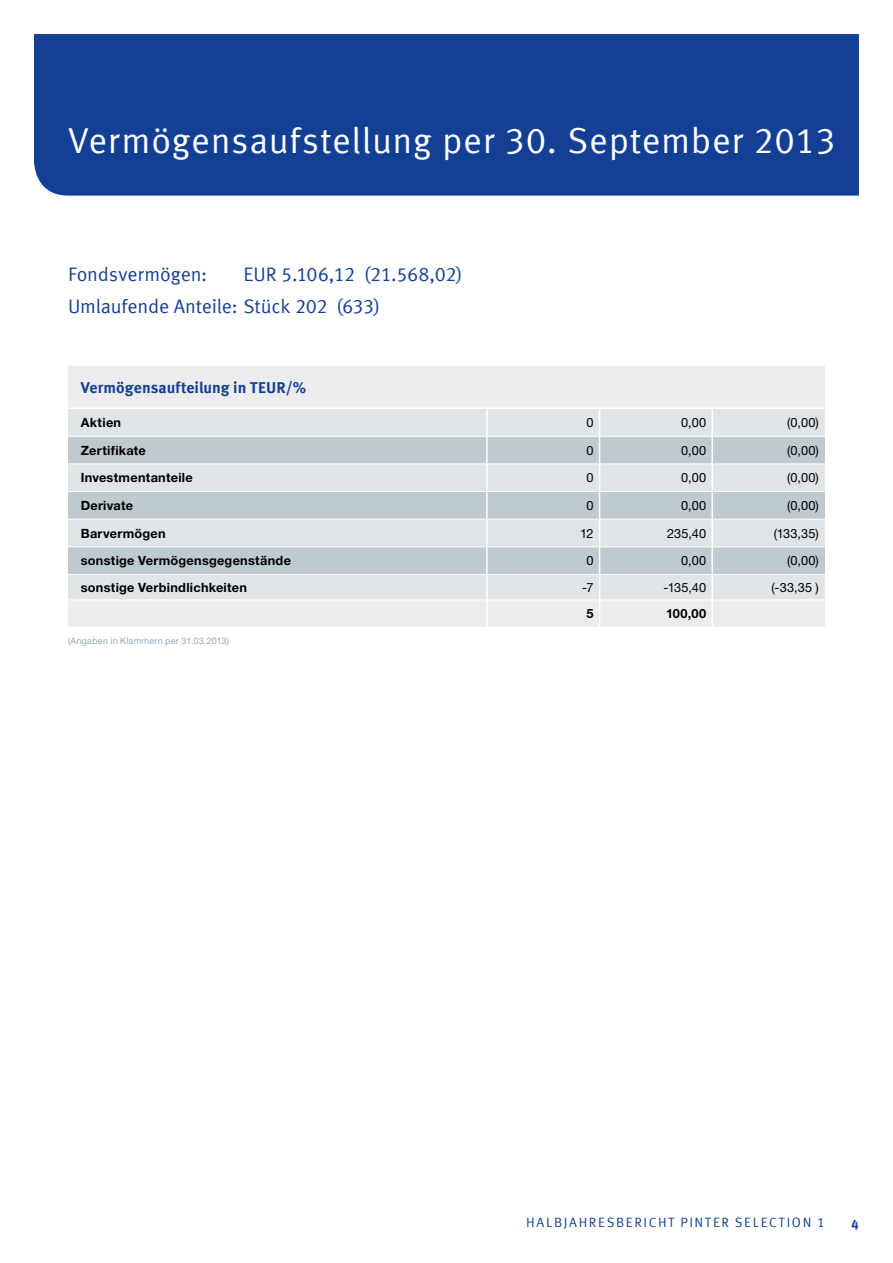
<style>
.page{position:relative;width:893px;height:1263px;background:#fff}
.page>*{position:absolute;margin:0;border:0;box-sizing:border-box;transform-origin:0 0}
.t1{font:36px "Meta Offc Pro Norm";letter-spacing:.02em;color:#fff}
.t2{font:19.5px/32px "Meta Offc Pro Norm";letter-spacing:-.01em;color:#134094}
.t3{font:700 15.75px "Meta Offc Pro";color:#134094}
.t4{font:13.5px "Meta Offc Pro Norm";letter-spacing:.12em;color:#134094}
.t5{font:700 13.5px "Meta Offc Pro";color:#134094}
.t6{font:700 12.75px "Helvetica Neue LTW1 G";letter-spacing:.02em;color:#000}
.t7{font:12.75px "Helvetica Neue LTW1 G";letter-spacing:.015em;color:#000}
.t8{font:9px "Helvetica Neue LTW1 G";letter-spacing:.025em;color:#94a5b0}
</style>
<div class="page">
<div style="left:34px;top:34px;width:825px;height:162px;background:#134094"></div>
<div style="left:68px;top:366px;width:757px;height:261px;background:#ececed"></div>
<div style="left:68px;top:409px;width:757px;height:190px;background:#dfe4e7"></div>
<svg style="left:68px;top:437px;width:757px;height:137px;background:#ccd4d9"></svg>
<hr style="left:68px;top:407px;width:419px;height:2px;background:#fff">
<hr style="left:487px;top:407px;width:113px;height:2px;background:#fff">
<hr style="left:712px;top:407px;width:113px;height:2px;background:#fff">
<hr style="left:713px;top:436px;width:112px;height:1px;background:#fff">
<hr style="left:713px;top:463px;width:112px;height:1px;background:#fff">
<hr style="left:713px;top:491px;width:112px;height:1px;background:#fff">
<hr style="left:488px;top:519px;width:111px;height:1px;background:#fff">
<hr style="left:600px;top:519px;width:111px;height:1px;background:#fff">
<hr style="left:713px;top:519px;width:112px;height:1px;background:#fff">
<hr style="left:68px;top:436px;width:418px;height:1px;background:#fff">
<hr style="left:488px;top:436px;width:111px;height:1px;background:#fff">
<hr style="left:600px;top:436px;width:111px;height:1px;background:#fff">
<hr style="left:68px;top:463px;width:418px;height:1px;background:#fff">
<hr style="left:488px;top:463px;width:111px;height:1px;background:#fff">
<hr style="left:600px;top:463px;width:111px;height:1px;background:#fff">
<hr style="left:68px;top:491px;width:418px;height:1px;background:#fff">
<hr style="left:488px;top:491px;width:111px;height:1px;background:#fff">
<hr style="left:600px;top:491px;width:111px;height:1px;background:#fff">
<hr style="left:68px;top:519px;width:418px;height:1px;background:#fff">
<hr style="left:68px;top:546px;width:418px;height:1px;background:#fff">
<hr style="left:488px;top:546px;width:111px;height:1px;background:#fff">
<hr style="left:600px;top:546px;width:111px;height:1px;background:#fff">
<hr style="left:713px;top:546px;width:112px;height:1px;background:#fff">
<hr style="left:68px;top:574px;width:418px;height:1px;background:#fff">
<hr style="left:488px;top:574px;width:111px;height:1px;background:#fff">
<hr style="left:600px;top:574px;width:111px;height:1px;background:#fff">
<hr style="left:713px;top:574px;width:112px;height:1px;background:#fff">
<hr style="left:68px;top:599px;width:418px;height:1px;background:#fff">
<hr style="left:488px;top:599px;width:111px;height:1px;background:#fff">
<hr style="left:600px;top:599px;width:111px;height:1px;background:#fff">
<hr style="left:713px;top:599px;width:112px;height:1px;background:#fff">
<hr style="left:486px;top:409px;width:2px;height:27px;background:#fff">
<hr style="left:486px;top:436px;width:2px;height:28px;background:#fff">
<hr style="left:486px;top:464px;width:2px;height:27px;background:#fff">
<hr style="left:486px;top:491px;width:2px;height:28px;background:#fff">
<hr style="left:486px;top:519px;width:2px;height:28px;background:#fff">
<hr style="left:486px;top:547px;width:2px;height:27px;background:#fff">
<hr style="left:486px;top:574px;width:2px;height:26px;background:#fff">
<hr style="left:486px;top:600px;width:2px;height:27px;background:#fff">
<hr style="left:600px;top:407px;width:112px;height:2px;background:#fff">
<hr style="left:711px;top:519px;width:2px;height:28px;background:#fff">
<hr style="left:711px;top:547px;width:2px;height:27px;background:#fff">
<hr style="left:711px;top:574px;width:2px;height:26px;background:#fff">
<hr style="left:711px;top:600px;width:2px;height:27px;background:#fff">
<hr style="left:711px;top:409px;width:2px;height:27px;background:#fff">
<hr style="left:711px;top:436px;width:2px;height:28px;background:#fff">
<hr style="left:711px;top:464px;width:2px;height:27px;background:#fff">
<svg style="left:599px;top:409px;width:1px;height:218px"></svg>
<hr style="left:711px;top:491px;width:2px;height:28px;background:#fff">
<h1 class="t1" style="left:68px;top:113px;width:769px">Vermögensaufstellung per 30. September 2013</h1>
<h2 class="t2" style="left:68px;top:257px;width:396px;text-indent:176px">EUR 5.106,12 (21.568,02)<br>Umlaufende Anteile: Stück 202 (633)</h2>
<h2 class="t2" style="left:68px;top:257px;width:141px">Fondsvermögen:</h2>
<p class="t3" style="left:81px;top:375px;width:227px">Vermögensaufteilung in TEUR/%</p>
<p class="t6" style="left:81px;top:415px;width:42px">Aktien</p>
<p class="t7" style="left:586px;top:415px;width:9px">0</p>
<p class="t7" style="left:681px;top:415px;width:27px">0,00</p>
<p class="t7" style="left:787px;top:415px;width:33px">(0,00)</p>
<p class="t6" style="left:81px;top:442px;width:67px">Zertifikate</p>
<p class="t7" style="left:586px;top:442px;width:9px">0</p>
<p class="t7" style="left:681px;top:442px;width:27px">0,00</p>
<p class="t7" style="left:787px;top:442px;width:33px">(0,00)</p>
<p class="t6" style="left:81px;top:470px;width:113px">Investmentanteile</p>
<p class="t7" style="left:586px;top:470px;width:9px">0</p>
<p class="t7" style="left:681px;top:470px;width:27px">0,00</p>
<p class="t7" style="left:787px;top:470px;width:33px">(0,00)</p>
<p class="t6" style="left:81px;top:497px;width:54px">Derivate</p>
<p class="t7" style="left:586px;top:497px;width:9px">0</p>
<p class="t7" style="left:681px;top:497px;width:27px">0,00</p>
<p class="t7" style="left:787px;top:497px;width:33px">(0,00)</p>
<p class="t6" style="left:81px;top:525px;width:86px">Barvermögen</p>
<p class="t7" style="left:580px;top:525px;width:15px">12</p>
<p class="t7" style="left:667px;top:525px;width:41px">235,40</p>
<p class="t7" style="left:774px;top:525px;width:47px">(133,35)</p>
<p class="t6" style="left:81px;top:553px;width:212px">sonstige Vermögensgegenstände</p>
<p class="t7" style="left:586px;top:553px;width:9px">0</p>
<p class="t7" style="left:681px;top:553px;width:27px">0,00</p>
<p class="t7" style="left:787px;top:553px;width:33px">(0,00)</p>
<p class="t6" style="left:81px;top:579px;width:168px">sonstige Verbindlichkeiten</p>
<p class="t7" style="left:582px;top:579px;width:13px">-7</p>
<p class="t7" style="left:664px;top:579px;width:44px">-135,40</p>
<p class="t7" style="left:771px;top:579px;width:49px">(-33,35 )</p>
<p class="t6" style="left:586px;top:606px;width:9px">5</p>
<p class="t6" style="left:666px;top:606px;width:42px">100,00</p>
<p class="t8" style="left:68px;top:635px;width:162px">(Angaben in Klammern per 31.03.2013)</p>
<p class="t4" style="left:526px;top:1211px;width:53px">Halbjahres</p>
<p class="t4" style="left:616px;top:1211px;width:210px">bericht PINTER Selection 1</p>
<p class="t5" style="left:851px;top:1214px;width:9px">4</p>
</div>
